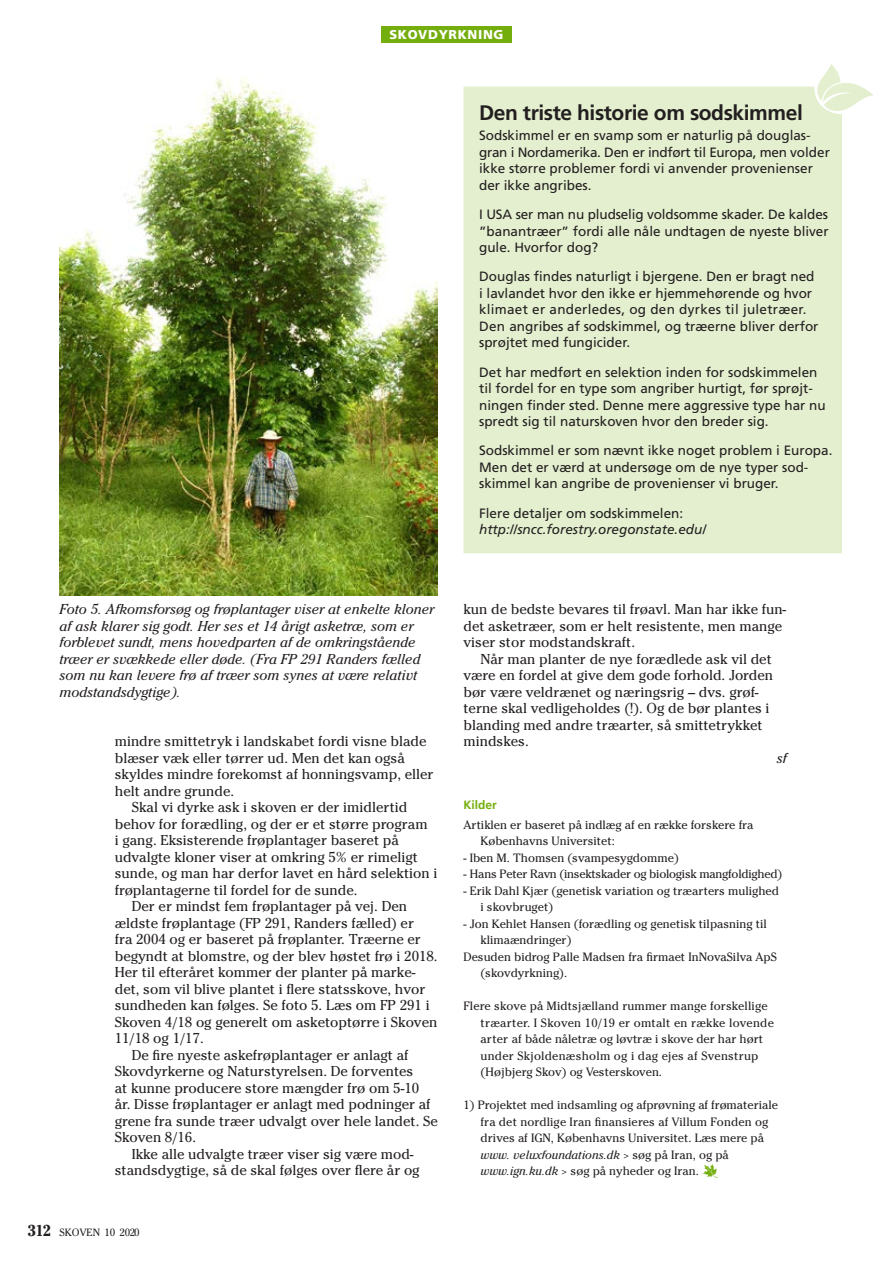
<style>
.page{position:relative;width:893px;height:1263px;background:#fff}
.page>*{position:absolute;margin:0;border:0;box-sizing:border-box;transform-origin:0 0}
.t1{font:700 21px "Frutiger LT Std";letter-spacing:-.02em;color:#231f20}
.t2{font:14.25px/16.5px "Cheltenham Std";color:#231f20}
.t3{font:italic 14.25px/16.5px "Cheltenham Std";color:#231f20}
.t4{font:13.5px/16.5px "Frutiger LT Std";color:#231f20}
.t5{font:italic 13.5px "Frutiger LT Std";color:#231f20}
.t6{font:900 12.75px "Frutiger LT Std";letter-spacing:.05em;color:#fff}
.t7{font:12px/16.5px "Cheltenham Std";color:#231f20}
.t8{font:12px "Cheltenham Std";letter-spacing:-.02em;color:#231f20}
.t9{font:700 12px "Frutiger LT Std";color:#74ae0c}
.t10{font:10.5px "Cheltenham Std";color:#231f20}
.s1{font-weight:700;font-size:15.75px}
.s2{font-style:italic}
.s3{font-family:"Df Incidentals";font-size:14.25px;color:#74ae0c}
</style>
<div class="page">
<div style="left:381px;top:26px;width:131px;height:17px;background:#74ae0c"></div>
<img style="left:60px;top:77px;width:378px;height:518px">
<div style="left:463px;top:87px;width:379px;height:466px;background:#e3efce"></div>
<svg style="left:815px;top:64px;width:58px;height:52px"></svg>
<p class="t6" style="left:389px;top:27px;width:115px">SKOVDYRKNING</p>
<h1 class="t1" style="left:479px;top:100px;width:325px">Den triste historie om sodskimmel</h1>
<p class="t4" style="left:479px;top:127px;width:352px">Sodskimmel er en svamp som er naturlig på douglas&shy;gran i Nordamerika. Den er indført til Europa, men volder ikke større problemer fordi vi anvender provenienser der ikke angribes.</p>
<p class="t4" style="left:479px;top:206px;width:351px;text-align:justify">I USA ser man nu pludselig voldsomme skader. De kaldes ”banantræer” fordi alle nåle undtagen de nyeste bliver gule. Hvorfor dog?</p>
<p class="t4" style="left:479px;top:268px;width:341px">Douglas findes naturligt i bjergene. Den er bragt ned i lavlandet hvor den ikke er hjemmehørende og hvor klimaet er anderledes, og den dyrkes til juletræer.<br>Den angribes af sodskimmel, og træerne bliver derfor sprøjtet med fungicider.</p>
<p class="t4" style="left:479px;top:364px;width:348px">Det har medført en selektion inden for sodskimmelen til fordel for en type som angriber hurtigt, før sprøjt&shy;ningen finder sted. Denne mere aggressive type har nu spredt sig til naturskoven hvor den breder sig.</p>
<p class="t4" style="left:479px;top:442px;width:355px">Sodskimmel er som nævnt ikke noget problem i Europa.<br>Men det er værd at undersøge om de nye typer sod&shy;skimmel kan angribe de provenienser vi bruger.</p>
<p class="t4" style="left:479px;top:505px;width:206px">Flere detaljer om sodskimmelen:</p>
<p class="t5" style="left:479px;top:521px;width:229px">http://sncc.forestry.oregonstate.edu/</p>
<p class="t3" style="left:60px;top:601px;width:376px">Foto 5. Afkomsforsøg og frøplantager viser at enkelte kloner af ask klarer sig godt. Her ses et 14 årigt asketræ, som er forblevet sundt, mens hovedparten af de omkringstående træer er svækkede eller døde. (Fra FP 291 Randers fælled som nu kan levere frø af træer som synes at være relativt modstandsdygtige).</p>
<p class="t2" style="left:115px;top:733px;width:313px">mindre smittetryk i landskabet fordi visne blade</p>
<p class="t2" style="left:115px;top:750px;width:292px">blæser væk eller tørrer ud. Men det kan også</p>
<p class="t2" style="left:115px;top:766px;width:320px">skyldes mindre forekomst af honningsvamp, eller</p>
<p class="t2" style="left:115px;top:783px;width:121px">helt andre grunde.</p>
<p class="t2" style="left:132px;top:799px;width:277px">Skal vi dyrke ask i skoven er der imidlertid</p>
<p class="t2" style="left:115px;top:816px;width:314px">behov for forædling, og der er et større program</p>
<p class="t2" style="left:115px;top:832px;width:285px">i gang. Eksisterende frøplantager baseret på</p>
<p class="t2" style="left:115px;top:849px;width:305px">udvalgte kloner viser at omkring 5% er rimeligt</p>
<p class="t2" style="left:115px;top:865px;width:324px">sunde, og man har derfor lavet en hård selektion i</p>
<p class="t2" style="left:115px;top:882px;width:244px">frøplantagerne til fordel for de sunde.</p>
<p class="t2" style="left:132px;top:898px;width:277px">Der er mindst fem frøplantager på vej. Den</p>
<p class="t2" style="left:115px;top:915px;width:301px">ældste frøplantage (FP 291, Randers fælled) er</p>
<p class="t2" style="left:115px;top:931px;width:308px">fra 2004 og er baseret på frøplanter. Træerne er</p>
<p class="t2" style="left:115px;top:948px;width:324px">begyndt at blomstre, og der blev høstet frø i 2018.</p>
<p class="t2" style="left:115px;top:964px;width:302px">Her til efteråret kommer der planter på marke-</p>
<p class="t2" style="left:115px;top:981px;width:312px">det, som vil blive plantet i flere statsskove, hvor</p>
<p class="t2" style="left:115px;top:997px;width:316px">sundheden kan følges. Se foto 5. Læs om FP 291 i</p>
<p class="t2" style="left:115px;top:1014px;width:324px">Skoven 4/18 og generelt om asketoptørre i Skoven</p>
<p class="t2" style="left:115px;top:1030px;width:90px">11/18 og 1/17.</p>
<p class="t2" style="left:132px;top:1047px;width:278px">De fire nyeste askefrøplantager er anlagt af</p>
<p class="t2" style="left:115px;top:1063px;width:300px">Skovdyrkerne og Naturstyrelsen. De forventes</p>
<p class="t2" style="left:115px;top:1080px;width:306px">at kunne producere store mængder frø om 5-10</p>
<p class="t2" style="left:115px;top:1096px;width:317px">år. Disse frøplantager er anlagt med podninger af</p>
<p class="t2" style="left:115px;top:1113px;width:325px">grene fra sunde træer udvalgt over hele landet. Se</p>
<p class="t2" style="left:115px;top:1129px;width:83px">Skoven 8/16.</p>
<p class="t2" style="left:132px;top:1146px;width:283px">Ikke alle udvalgte træer viser sig være mod-</p>
<p class="t2" style="left:115px;top:1162px;width:306px">standsdygtige, så de skal følges over flere år og</p>
<p class="t10" style="left:27px;top:1226px;width:114px"><span class="s1">312</span> SKOVEN 10 2020</p>
<p class="t2" style="left:463px;top:601px;width:324px">kun de bedste bevares til frøavl. Man har ikke fun&shy;det asketræer, som er helt resistente, men mange viser stor modstandskraft.</p>
<p class="t2" style="left:463px;top:651px;width:311px;text-indent:17px">Når man planter de nye forædlede ask vil det være en fordel at give dem gode forhold. Jorden bør være veldrænet og næringsrig – dvs. grøf&shy;terne skal vedligeholdes (!). Og de bør plantes i blanding med andre træarter, så smittetrykket mindskes.</p>
<p class="t3" style="left:777px;top:750px;width:11px">sf</p>
<p class="t9" style="left:463px;top:798px;width:35px">Kilder</p>
<p class="t7" style="left:480px;top:816px;width:275px;text-indent:-17px">Artiklen er baseret på indlæg af en række forskere fra<br>Københavns Universitet:</p>
<p class="t7" style="left:463px;top:849px;width:217px">- Iben M. Thomsen (svampesygdomme)</p>
<p class="t8" style="left:463px;top:867px;width:320px">- Hans Peter Ravn (insektskader og biologisk mangfoldighed)</p>
<p class="t7" style="left:480px;top:882px;width:300px;text-indent:-17px">- Erik Dahl Kjær (genetisk variation og træarters mulighed i skovbruget)</p>
<p class="t7" style="left:463px;top:915px;width:305px">- Jon Kehlet Hansen (forædling og genetisk tilpasning til</p>
<p class="t7" style="left:480px;top:932px;width:92px">klimaændringer)</p>
<p class="t7" style="left:463px;top:948px;width:315px">Desuden bidrog Palle Madsen fra firmaet InNovaSilva ApS</p>
<p class="t7" style="left:480px;top:965px;width:88px">(skovdyrkning).</p>
<p class="t7" style="left:480px;top:998px;width:295px;text-indent:-17px">Flere skove på Midtsjælland rummer mange forskellige træarter. I Skoven 10/19 er omtalt en række lovende arter af både nåletræ og løvtræ i skove der har hørt under Skjoldenæsholm og i dag ejes af Svenstrup (Højbjerg Skov) og Vesterskoven.</p>
<p class="t7" style="left:480px;top:1097px;width:299px;text-indent:-17px">1) Projektet med indsamling og afprøvning af frømateriale fra det nordlige Iran finansieres af Villum Fonden og drives af IGN, Københavns Universitet. Læs mere på <span class="s2">www. veluxfoundations.dk</span> &gt; søg på Iran, og på <span class="s2">www.ign.ku.dk</span> &gt; søg på nyheder og Iran. <span class="s3">b</span></p>
</div>
